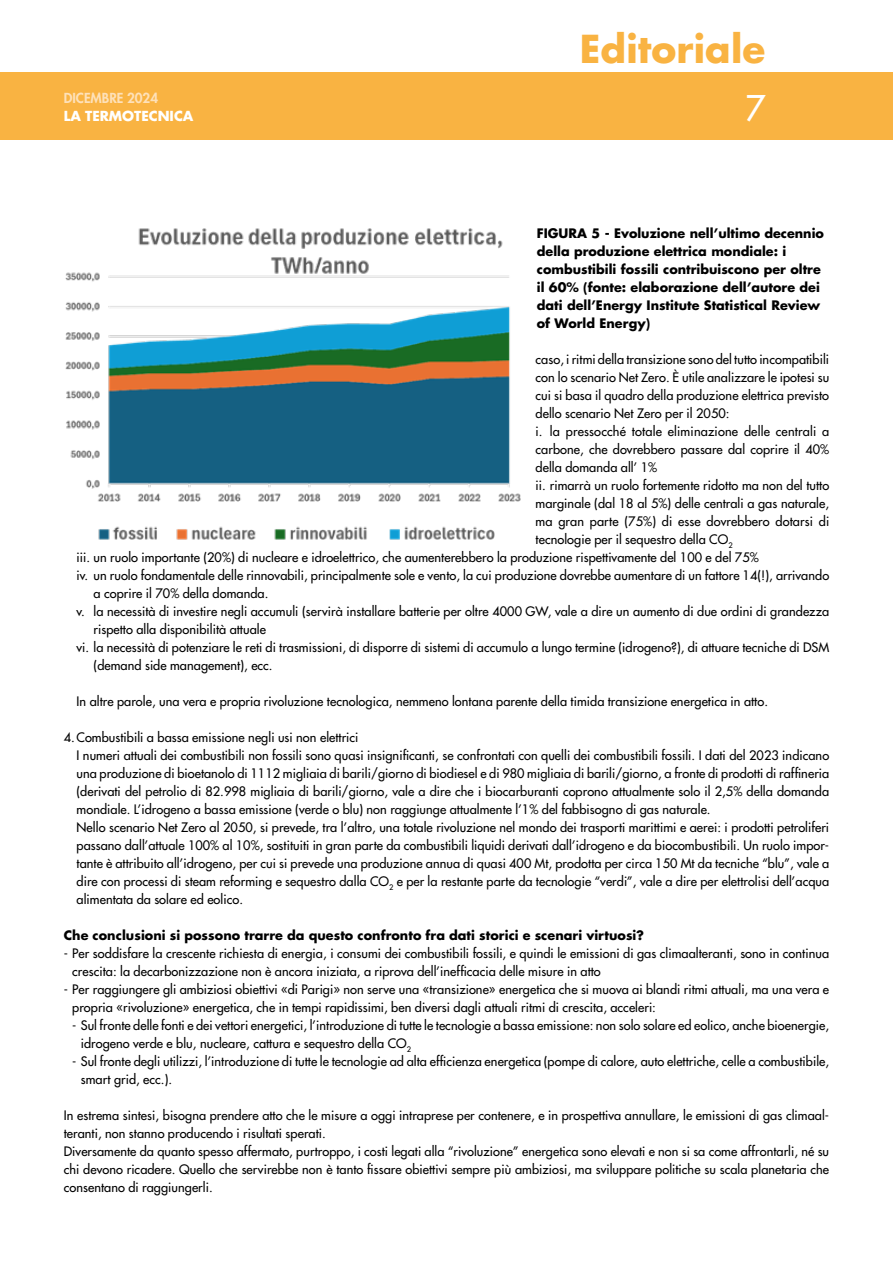
<style>
.page{position:relative;width:893px;height:1263px;background:#fff}
.page>*{position:absolute;margin:0;border:0;box-sizing:border-box;transform-origin:0 0}
.t1{font:700 37.5px "Futura Std";letter-spacing:.005em;color:#f9b342}
.t2{font:500 34.5px "Futura Std";color:#fff}
.t3{font:700 13.5px "Futura Std";color:#fff}
.t4{font:800 13.5px "Futura Std";color:#fee1b9}
.t5{font:500 12.75px/18px "Futura Std";letter-spacing:.005em;color:#000}
.t6{font:700 12.75px/18px "Futura Std";color:#000}
</style>
<div class="page">
<div style="left:0;top:72px;width:893px;height:68px;background:#f9b342"></div>
<img style="left:65px;top:228px;width:456px;height:312px">
<p class="t4" style="left:64px;top:90px;width:96px">DICEMBRE 2024</p>
<p class="t3" style="left:64px;top:106px;width:131px">LA TERMOTECNICA</p>
<h1 class="t1" style="left:580px;top:24px;width:187px">Editoriale</h1>
<h2 class="t2" style="left:745px;top:86px;width:21px">7</h2>
<p class="t6" style="left:537px;top:224px;width:289px">FIGURA 5 - Evoluzione nell’ultimo decennio della produzione elettrica mondiale: i combustibili fossili contribuiscono per oltre il 60% (fonte: elaborazione dell’autore dei dati dell’Energy Institute Statistical Review of World Energy)</p>
<p class="t5" style="left:536px;top:350px;width:295px">caso, i ritmi della transizione sono del tutto incompatibili</p>
<p class="t5" style="left:536px;top:368px;width:295px">con lo scenario Net Zero. È utile analizzare le ipotesi su</p>
<p class="t5" style="left:536px;top:386px;width:295px">cui si basa il quadro della produzione elettrica previsto</p>
<p class="t5" style="left:536px;top:404px;width:196px">dello scenario Net Zero per il 2050:</p>
<p class="t5" style="left:536px;top:422px;width:295px">i. la pressocché totale eliminazione delle centrali a</p>
<p class="t5" style="left:536px;top:440px;width:295px">carbone, che dovrebbero passare dal coprire il 40%</p>
<p class="t5" style="left:536px;top:458px;width:123px">della domanda all’ 1%</p>
<p class="t5" style="left:536px;top:476px;width:295px">ii. rimarrà un ruolo fortemente ridotto ma non del tutto</p>
<p class="t5" style="left:536px;top:494px;width:295px">marginale (dal 18 al 5%) delle centrali a gas naturale,</p>
<p class="t5" style="left:536px;top:512px;width:295px">ma gran parte (75%) di esse dovrebbero dotarsi di</p>
<p class="t5" style="left:536px;top:530px;width:199px">tecnologie per il sequestro della CO<sub>2</sub></p>
<p class="t5" style="left:77px;top:548px;width:684px">iii. un ruolo importante (20%) di nucleare e idroelettrico, che aumenterebbero la produzione rispettivamente del 100 e del 75%</p>
<p class="t5" style="left:77px;top:566px;width:754px">iv. un ruolo fondamentale delle rinnovabili, principalmente sole e vento, la cui produzione dovrebbe aumentare di un fattore 14(!), arrivando</p>
<p class="t5" style="left:94px;top:584px;width:176px">a coprire il 70% della domanda.</p>
<p class="t5" style="left:77px;top:602px;width:754px">v. la necessità di investire negli accumuli (servirà installare batterie per oltre 4000 GW, vale a dire un aumento di due ordini di grandezza</p>
<p class="t5" style="left:94px;top:620px;width:174px">rispetto alla disponibilità attuale</p>
<p class="t5" style="left:77px;top:638px;width:754px">vi. la necessità di potenziare le reti di trasmissioni, di disporre di sistemi di accumulo a lungo termine (idrogeno?), di attuare tecniche di DSM</p>
<p class="t5" style="left:94px;top:656px;width:181px">(demand side management), ecc.</p>
<p class="t5" style="left:77px;top:692px;width:693px">In altre parole, una vera e propria rivoluzione tecnologica, nemmeno lontana parente della timida transizione energetica in atto.</p>
<p class="t5" style="left:77px;top:728px;width:754px;text-indent:-13px">4.Combustibili a bassa emissione negli usi non elettrici<br>I numeri attuali dei combustibili non fossili sono quasi insignificanti, se confrontati con quelli dei combustibili fossili. I dati del 2023 indicano una produzione di bioetanolo di 1112 migliaia di barili/giorno di biodiesel e di 980 migliaia di barili/giorno, a fronte di prodotti di raffineria (derivati del petrolio di 82.998 migliaia di barili/giorno, vale a dire che i biocarburanti coprono attualmente solo il 2,5% della domanda mondiale. L’idrogeno a bassa emissione (verde o blu) non raggiunge attualmente l’1% del fabbisogno di gas naturale.<br>Nello scenario Net Zero al 2050, si prevede, tra l’altro, una totale rivoluzione nel mondo dei trasporti marittimi e aerei: i prodotti petroliferi passano dall’attuale 100% al 10%, sostituiti in gran parte da combustibili liquidi derivati dall’idrogeno e da biocombustibili. Un ruolo impor&shy;tante è attribuito all’idrogeno, per cui si prevede una produzione annua di quasi 400 Mt, prodotta per circa 150 Mt da tecniche “blu”, vale a dire con processi di steam reforming e sequestro dalla CO<sub>2</sub> e per la restante parte da tecnologie “verdi”, vale a dire per elettrolisi dell’acqua alimentata da solare ed eolico.</p>
<p class="t6" style="left:64px;top:926px;width:582px">Che conclusioni si possono trarre da questo confronto fra dati storici e scenari virtuosi?</p>
<p class="t5" style="left:72px;top:944px;width:758px;text-indent:-9px">- Per soddisfare la crescente richiesta di energia, i consumi dei combustibili fossili, e quindi le emissioni di gas climaalteranti, sono in continua crescita: la decarbonizzazione non è ancora iniziata, a riprova dell’inefficacia delle misure in atto</p>
<p class="t5" style="left:72px;top:980px;width:758px;text-indent:-9px">- Per raggiungere gli ambiziosi obiettivi «di Parigi» non serve una «transizione» energetica che si muova ai blandi ritmi attuali, ma una vera e propria «rivoluzione» energetica, che in tempi rapidissimi, ben diversi dagli attuali ritmi di crescita, acceleri:</p>
<p class="t5" style="left:81px;top:1016px;width:750px;text-indent:-9px">- Sul fronte delle fonti e dei vettori energetici, l’introduzione di tutte le tecnologie a bassa emissione: non solo solare ed eolico, anche bioenergie, idrogeno verde e blu, nucleare, cattura e sequestro della CO<sub>2</sub></p>
<p class="t5" style="left:81px;top:1052px;width:750px;text-indent:-9px">- Sul fronte degli utilizzi, l’introduzione di tutte le tecnologie ad alta efficienza energetica (pompe di calore, auto elettriche, celle a combustibile, smart grid, ecc.).</p>
<p class="t5" style="left:64px;top:1106px;width:767px">In estrema sintesi, bisogna prendere atto che le misure a oggi intraprese per contenere, e in prospettiva annullare, le emissioni di gas climaal&shy;teranti, non stanno producendo i risultati sperati.<br>Diversamente da quanto spesso affermato, purtroppo, i costi legati alla “rivoluzione” energetica sono elevati e non si sa come affrontarli, né su chi devono ricadere. Quello che servirebbe non è tanto fissare obiettivi sempre più ambiziosi, ma sviluppare politiche su scala planetaria che consentano di raggiungerli.</p>
</div>
